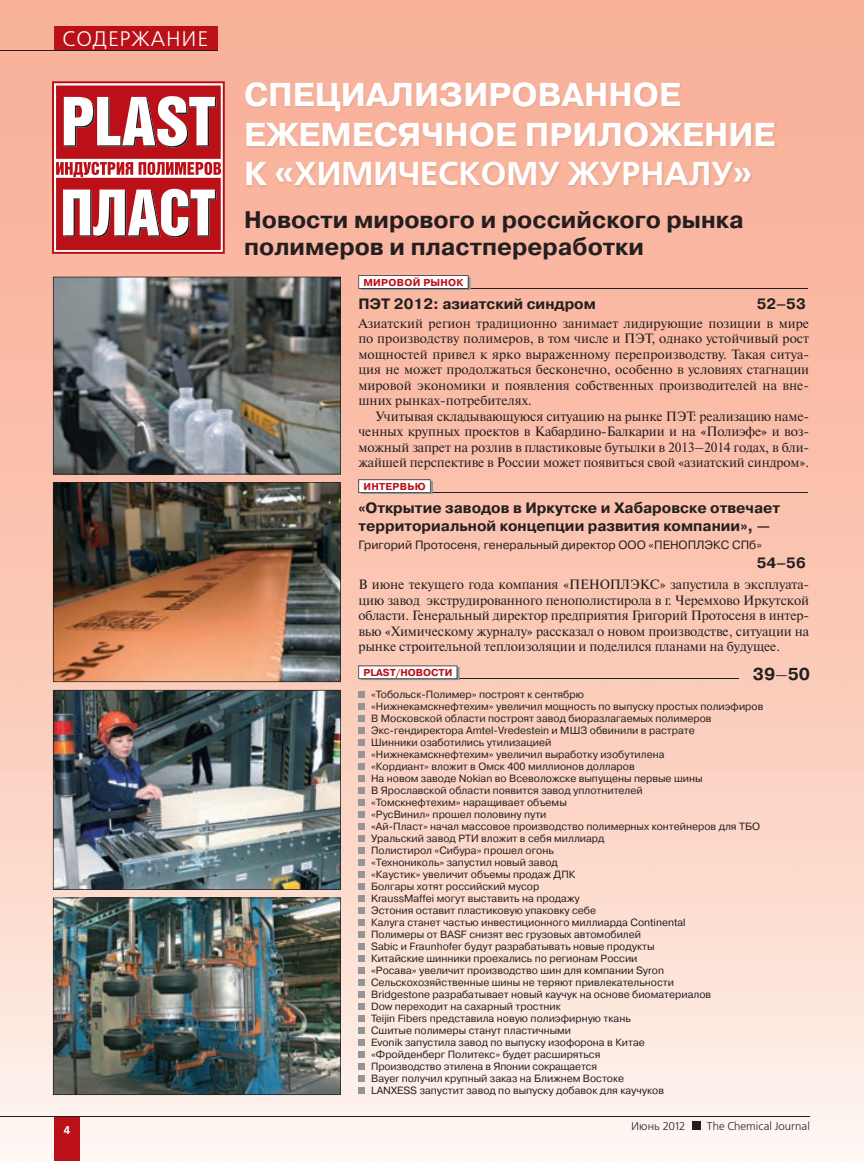
<style>
.page{position:relative;width:864px;height:1161px;background:#fff}
.page>*{position:absolute;margin:0;border:0;box-sizing:border-box;transform-origin:0 0}
.t1{font:700 33px/39.6px "Pragmatica C";color:#fff}
.t2{font:700 33px "Free Set C";color:#fff}
.t3{font:700 24px/27px "Pragmatica C";color:#231f20}
.t4{font:21px "Free Set C";letter-spacing:.04em;color:#fff}
.t5{font:700 17.25px "Pragmatica C";color:#231f20}
.t6{font:700 15px/18px "Pragmatica C";color:#231f20}
.t7{font:13.5px/15.5px "Newton C";letter-spacing:-.01em;color:#231f20;text-align:justify}
.t8{font:12px "Pragmatica C";color:#231f20}
.t9{font:11.25px "Free Set C";color:#231f20}
.t10{font:700 11.25px "Free Set C";color:#fff}
.t11{font:10.5px/12px "Pragmatica C";color:#231f20}
.t12{font:700 10.05px "Pragmatica C";letter-spacing:.03em;color:#bb1018}
.t13{font:700 10.05px "Pragmatica C";color:#bb1018}
.s1{font-family:"Pragmatica C"}
.s2{font-family:"Newton C";font-weight:400}
</style>
<div class="page">
<img style="left:0;top:0;width:863px;height:1148px">
<img style="left:504px;top:82px;width:273px;height:106px">
<img style="left:53px;top:690px;width:287px;height:200px">
<img style="left:53px;top:897px;width:287px;height:198px">
<img style="left:53px;top:482px;width:287px;height:200px">
<svg style="left:53px;top:277px;width:287px;height:197px;background:#686c6c"></svg>
<hr style="left:467px;top:288px;width:340px;height:1px;background:#231f20">
<img style="left:360px;top:289px;width:110px;height:1px">
<svg style="left:358px;top:275px;width:112px;height:14px"></svg>
<hr style="left:427px;top:492px;width:380px;height:1px;background:#231f20">
<img style="left:360px;top:493px;width:73px;height:1px">
<svg style="left:358px;top:479px;width:75px;height:14px"></svg>
<svg style="left:52px;top:81px;width:452px;height:173px;background:#e6988c"></svg>
<hr style="left:456px;top:678px;width:282px;height:1px;background:#231f20">
<img style="left:360px;top:679px;width:99px;height:1px">
<svg style="left:358px;top:665px;width:101px;height:14px"></svg>
<svg style="left:358px;top:691px;width:6px;height:6px"></svg>
<svg style="left:358px;top:703px;width:6px;height:6px"></svg>
<svg style="left:358px;top:715px;width:6px;height:6px"></svg>
<svg style="left:358px;top:727px;width:6px;height:6px"></svg>
<svg style="left:358px;top:739px;width:6px;height:6px"></svg>
<svg style="left:358px;top:751px;width:6px;height:6px"></svg>
<svg style="left:358px;top:763px;width:6px;height:6px"></svg>
<svg style="left:358px;top:775px;width:6px;height:6px"></svg>
<svg style="left:358px;top:787px;width:6px;height:6px"></svg>
<svg style="left:358px;top:799px;width:6px;height:6px"></svg>
<svg style="left:358px;top:811px;width:6px;height:6px"></svg>
<svg style="left:358px;top:823px;width:6px;height:6px"></svg>
<svg style="left:358px;top:835px;width:6px;height:6px"></svg>
<svg style="left:358px;top:847px;width:6px;height:6px"></svg>
<svg style="left:358px;top:859px;width:6px;height:6px"></svg>
<svg style="left:358px;top:871px;width:6px;height:6px"></svg>
<svg style="left:358px;top:883px;width:6px;height:6px"></svg>
<svg style="left:358px;top:895px;width:6px;height:6px"></svg>
<svg style="left:358px;top:907px;width:6px;height:6px"></svg>
<svg style="left:358px;top:919px;width:6px;height:6px"></svg>
<svg style="left:358px;top:931px;width:6px;height:6px"></svg>
<svg style="left:358px;top:943px;width:6px;height:6px"></svg>
<svg style="left:358px;top:955px;width:6px;height:6px"></svg>
<svg style="left:358px;top:967px;width:6px;height:6px"></svg>
<svg style="left:358px;top:979px;width:6px;height:6px"></svg>
<svg style="left:358px;top:991px;width:6px;height:6px"></svg>
<svg style="left:358px;top:1003px;width:6px;height:6px"></svg>
<svg style="left:358px;top:1015px;width:6px;height:6px"></svg>
<svg style="left:358px;top:1027px;width:6px;height:6px"></svg>
<svg style="left:358px;top:1039px;width:6px;height:6px"></svg>
<svg style="left:358px;top:1051px;width:6px;height:6px"></svg>
<svg style="left:358px;top:1063px;width:6px;height:6px"></svg>
<svg style="left:358px;top:1075px;width:6px;height:6px"></svg>
<svg style="left:358px;top:1087px;width:6px;height:6px"></svg>
<div style="left:54px;top:1116px;width:26px;height:45px;background:#bb1018"></div>
<hr style="left:0;top:1116px;width:54px;height:1px;background:#231f20">
<hr style="left:54px;top:1116px;width:755px;height:1px;background:#231f20">
<div style="left:691px;top:1121px;width:9px;height:9px;background:#231f20"></div>
<div style="left:54px;top:26px;width:163px;height:24px;background:#bb1018"></div>
<hr style="left:0;top:50px;width:54px;height:1px;background:#231f20">
<hr style="left:54px;top:50px;width:163px;height:1px;background:#231f20">
<h3 class="t4" style="left:63px;top:30px;width:147px">СОДЕРЖАНИЕ</h3>
<h1 class="t1" style="left:244px;top:77px;width:532px">СПЕЦИАЛИЗИРОВАННОЕ<br>ЕЖЕМЕСЯЧНОЕ ПРИЛОЖЕНИЕ</h1>
<h1 class="t2" style="left:244px;top:160px;width:509px"><span class="s1">К</span> «ХИМИЧЕСКОМУ ЖУРНАЛУ»</h1>
<h2 class="t3" style="left:244px;top:208px;width:501px">Новости мирового и российского рынка полимеров и пластпереработки</h2>
<p class="t12" style="left:363px;top:279px;width:102px">МИРОВОЙ РЫНОК</p>
<h3 class="t6" style="left:358px;top:296px;width:239px">ПЭТ 2012: азиатский синдром</h3>
<h3 class="t6" style="left:756px;top:296px;width:51px">52–53</h3>
<p class="t7" style="left:358px;top:317px;width:452px">Азиатский регион традиционно занимает лидирующие позиции в мире по производству полимеров, в том числе и ПЭТ, однако устойчивый рост мощностей привел к ярко выраженному перепроизводству. Такая ситуа&shy;ция не может продолжаться бесконечно, особенно в условиях стагнации мировой экономики и появления собственных производителей на вне&shy;шних рынках-потребителях.</p>
<p class="t7" style="left:358px;top:409px;width:452px;text-indent:17px">Учитывая складывающуюся ситуацию на рынке ПЭТ: реализацию наме&shy;ченных крупных проектов в Кабардино-Балкарии и на «Полиэфе» и воз&shy;можный запрет на розлив в пластиковые бутылки в 2013–2014 годах, в бли&shy;жайшей перспективе в России может появиться свой «азиатский синдром».</p>
<p class="t12" style="left:363px;top:483px;width:64px">ИНТЕРВЬЮ</p>
<h3 class="t6" style="left:358px;top:500px;width:423px">«Открытие заводов в Иркутске и Хабаровске отвечает территориальной концепции развития компании», —</h3>
<p class="t8" style="left:358px;top:540px;width:405px">Григорий Протосеня, генеральный директор ООО «ПЕНОПЛЭКС СПб»</p>
<h3 class="t6" style="left:756px;top:555px;width:51px">54–56</h3>
<p class="t7" style="left:358px;top:578px;width:452px">В июне текущего года компания «ПЕНОПЛЭКС» запустила в эксплуата&shy;цию завод экструдированного пенополистирола в г. Черемхово Иркутской области. Генеральный директор предприятия Григорий Протосеня в интер&shy;вью «Химическому журналу» рассказал о новом производстве, ситуации на рынке строительной теплоизоляции и поделился планами на будущее.</p>
<p class="t13" style="left:363px;top:669px;width:90px">PLAST/НОВОСТИ</p>
<h3 class="t5" style="left:752px;top:667px;width:59px">39<span class="s2">–</span>50</h3>
<p class="t11" style="left:371px;top:689px;width:393px">«Тобольск-Полимер» построят к сентябрю<br>«Нижнекамскнефтехим» увеличил мощность по выпуску простых полиэфиров В Московской области построят завод биоразлагаемых полимеров Экс-гендиректора Amtel-Vredestein и МШЗ обвинили в растрате<br>Шинники озаботились утилизацией<br>«Нижнекамскнефтехим» увеличил выработку изобутилена<br>«Кордиант» вложит в Омск 400 миллионов долларов<br>На новом заводе Nokian во Всеволожске выпущены первые шины<br>В Ярославской области появится завод уплотнителей<br>«Томскнефтехим» наращивает объемы<br>«РусВинил» прошел половину пути<br>«Ай-Пласт» начал массовое производство полимерных контейнеров для ТБО Уральский завод РТИ вложит в себя миллиард<br>Полистирол «Сибура» прошел огонь<br>«Технониколь» запустил новый завод<br>«Каустик» увеличит объемы продаж ДПК<br>Болгары хотят российский мусор<br>KraussMaffei могут выставить на продажу<br>Эстония оставит пластиковую упаковку себе<br>Калуга станет частью инвестиционного миллиарда Continental<br>Полимеры от BASF снизят вес грузовых автомобилей<br>Sabic и Fraunhofer будут разрабатывать новые продукты<br>Китайские шинники проехались по регионам России<br>«Росава» увеличит производство шин для компании Syron Сельскохозяйственные шины не теряют привлекательности<br>Bridgestone разрабатывает новый каучук на основе биоматериалов<br>Dow переходит на сахарный тростник<br>Teijin Fibers представила новую полиэфирную ткань<br>Сшитые полимеры станут пластичными<br>Evonik запустила завод по выпуску изофорона в Китае<br>«Фройденберг Политекс» будет расширяться<br>Производство этилена в Японии сокращается<br>Bayer получил крупный заказ на Ближнем Востоке<br>LANXESS запустит завод по выпуску добавок для каучуков</p>
<p class="t10" style="left:63px;top:1125px;width:8px">4</p>
<p class="t9" style="left:631px;top:1121px;width:55px">Июнь 2012</p>
<p class="t9" style="left:706px;top:1121px;width:104px">The Chemical Journal</p>
</div>
